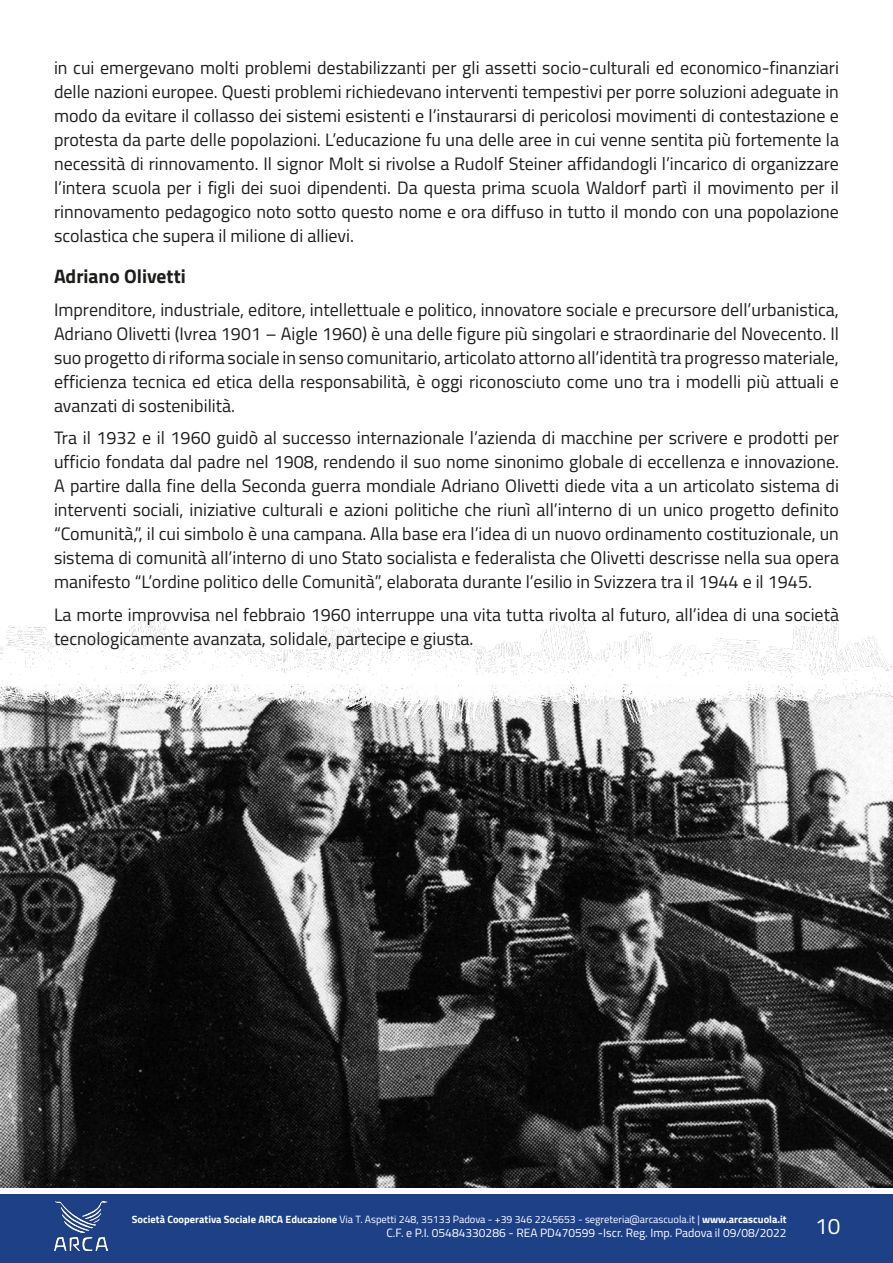
<style>
.page{position:relative;width:893px;height:1263px;background:#fff}
.page>*{position:absolute;margin:0;border:0;box-sizing:border-box;transform-origin:0 0}
.t1{font:22.5px "Titillium Web";color:#fff}
.t2{font:700 19.5px "Titillium Web";color:#1d1d1b}
.t3{font:18px/24px "Titillium Web";color:#1d1d1b;text-align:justify}
.t4{font:12px "Titillium Web";color:#fff}
.t5{font:10.5px "Titillium Web";color:#fff}
.s1{font-weight:700}
</style>
<div class="page">
<div style="left:0;top:1195px;width:893px;height:68px;background:#1e4087"></div>
<img style="left:54px;top:1201px;width:53px;height:49px">
<img style="left:0;top:731px;width:893px;height:456px">
<img style="left:0;top:618px;width:893px;height:113px">
<p class="t3" style="left:54px;top:55px;width:787px">in cui emergevano molti problemi destabilizzanti per gli assetti socio-culturali ed economico-finanziari delle nazioni europee. Questi problemi richiedevano interventi tempestivi per porre soluzioni adeguate in modo da evitare il collasso dei sistemi esistenti e l’instaurarsi di pericolosi movimenti di contestazione e protesta da parte delle popolazioni. L’educazione fu una delle aree in cui venne sentita più fortemente la necessità di rinnovamento. Il signor Molt si rivolse a Rudolf Steiner affidandogli l’incarico di organizzare l’intera scuola per i figli dei suoi dipendenti. Da questa prima scuola Waldorf partì il movimento per il rinnovamento pedagogico noto sotto questo nome e ora diffuso in tutto il mondo con una popolazione scolastica che supera il milione di allievi.</p>
<p class="t2" style="left:54px;top:262px;width:133px">Adriano Olivetti</p>
<p class="t3" style="left:54px;top:297px;width:786px">Imprenditore, industriale, editore, intellettuale e politico, innovatore sociale e precursore dell’urbanistica, Adriano Olivetti (Ivrea 1901 – Aigle 1960) è una delle figure più singolari e straordinarie del Novecento. Il suo progetto di riforma sociale in senso comunitario, articolato attorno all’identità tra progresso materiale, efficienza tecnica ed etica della responsabilità, è oggi riconosciuto come uno tra i modelli più attuali e avanzati di sostenibilità.</p>
<p class="t3" style="left:54px;top:425px;width:786px">Tra il 1932 e il 1960 guidò al successo internazionale l’azienda di macchine per scrivere e prodotti per ufficio fondata dal padre nel 1908, rendendo il suo nome sinonimo globale di eccellenza e innovazione.<br>A partire dalla fine della Seconda guerra mondiale Adriano Olivetti diede vita a un articolato sistema di interventi sociali, iniziative culturali e azioni politiche che riunì all’interno di un unico progetto definito “Comunità,”, il cui simbolo è una campana. Alla base era l’idea di un nuovo ordinamento costituzionale, un sistema di comunità all’interno di uno Stato socialista e federalista che Olivetti descrisse nella sua opera manifesto “L’ordine politico delle Comunità”, elaborata durante l’esilio in Svizzera tra il 1944 e il 1945.</p>
<p class="t3" style="left:54px;top:602px;width:786px">La morte improvvisa nel febbraio 1960 interruppe una vita tutta rivolta al futuro, all’idea di una società tecnologicamente avanzata, solidale, partecipe e giusta.</p>
<p class="t5" style="left:132px;top:1211px;width:656px"><span class="s1">Società Cooperativa Sociale ARCA Educazione</span> Via T. Aspetti 248, 35133 Padova - +39 346 2245653 - segreteria@arcascuola.it | <span class="s1">www.arcascuola.it</span></p>
<p class="t4" style="left:386px;top:1224px;width:402px">C.F. e P.I. 05484330286 - REA PD470599 -Iscr. Reg. Imp. Padova il 09/08/2022</p>
<p class="t1" style="left:815px;top:1210px;width:27px">10</p>
</div>
